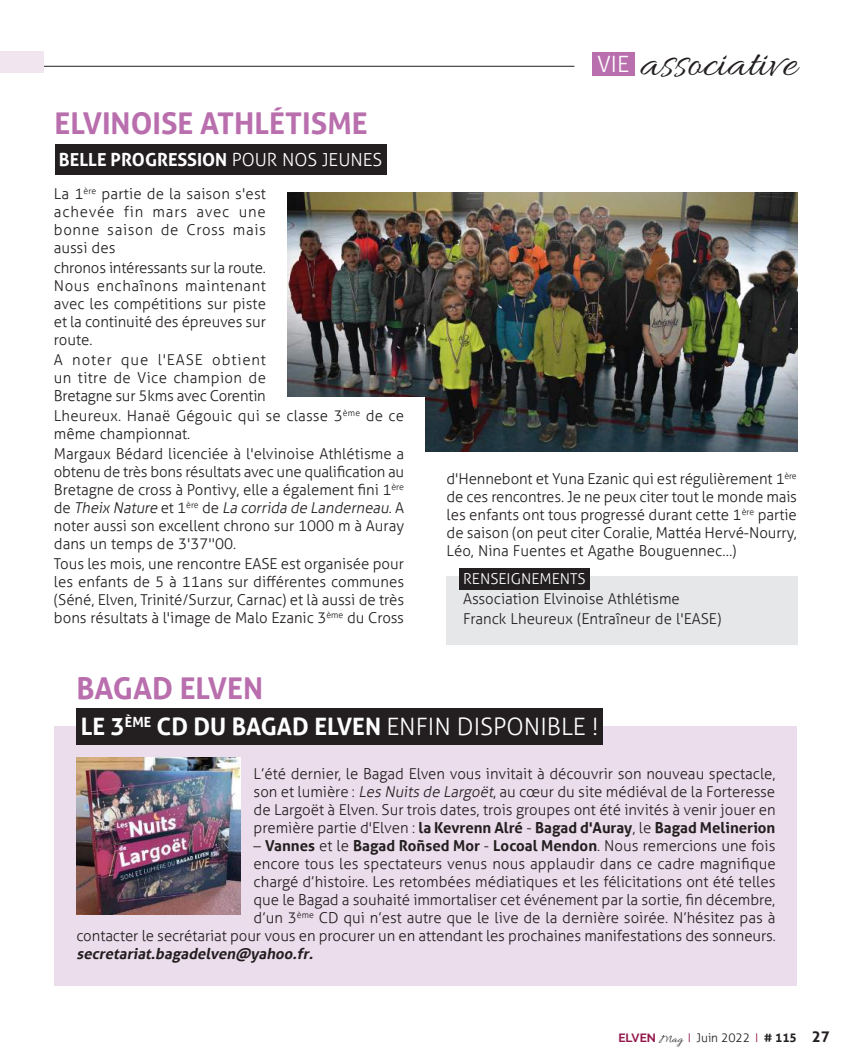
<style>
.page{position:relative;width:851px;height:1063px;background:#fff}
.page>*{position:absolute;margin:0;border:0;box-sizing:border-box;transform-origin:0 0}
.t1{font:45px "Allura";color:#231f20}
.t2{font:700 30px "Aller";color:#b96ead}
.t3{font:700 24px "Aller";color:#fff}
.t4{font:700 18px "Aller";color:#fff}
.t5{font:300 15px/18px "Aller";color:#231f20;text-align:justify}
.t6{font:italic 700 15px "Aller";color:#231f20}
.t7{font:300 15px "Aller";color:#fff}
.t8{font:300 12px "Aller";color:#231f20}
.s1{font-weight:300}
.s2{font-style:italic}
.s3{font-family:"Aller";font-weight:300;font-size:22.5px;color:#fff}
.s4{font-weight:700}
.s5{font-family:"Raleway";font-weight:700;color:#94164b}
.s6{font-family:"Allura";font-weight:400}
.s7{color:#94164b}
.s8{font-weight:700;font-size:15px}
</style>
<div class="page">
<div style="left:591px;top:52px;width:43px;height:24px;background:#b96ead"></div>
<hr style="left:0;top:66px;width:574px;height:1px;background:#231f20">
<div style="left:54px;top:727px;width:742px;height:259px;background:#ecddec"></div>
<div style="left:76px;top:709px;width:527px;height:36px;background:#231f20"></div>
<img style="left:76px;top:758px;width:165px;height:156px">
<div style="left:446px;top:576px;width:351px;height:68px;background:#e6e7e9"></div>
<div style="left:459px;top:569px;width:130px;height:21px;background:#231f20"></div>
<img style="left:287px;top:192px;width:138px;height:204px">
<img style="left:425px;top:192px;width:372px;height:259px">
<div style="left:55px;top:145px;width:331px;height:30px;background:#231f20"></div>
<div style="left:0;top:51px;width:43px;height:22px;background:#f1e5f0"></div>
<h2 class="t2" style="left:55px;top:105px;width:314px">ELVINOISE ATHLÉTISME</h2>
<p class="t4" style="left:59px;top:149px;width:325px">BELLE PROGRESSION <span class="s1">POUR NOS JEUNES</span></p>
<p class="t5" style="left:54px;top:185px;width:214px">La 1<sup>ère</sup> partie de la saison s'est achevée fin mars avec une bonne saison de Cross mais aussi des</p>
<p class="t5" style="left:54px;top:259px;width:213px">chronos intéressants sur la route.<br>Nous enchaînons maintenant avec les compétitions sur piste et la continuité des épreuves sur route.</p>
<p class="t5" style="left:54px;top:351px;width:213px">A noter que l'EASE obtient un titre de Vice champion de Bretagne sur 5kms avec Corentin</p>
<p class="t5" style="left:54px;top:407px;width:351px">Lheureux. Hanaë Gégouic qui se classe 3<sup>ème</sup> de ce même championnat.</p>
<p class="t5" style="left:54px;top:445px;width:352px">Margaux Bédard licenciée à l'elvinoise Athlétisme a obtenu de très bons résultats avec une qualification au Bretagne de cross à Pontivy, elle a également fini 1<sup>ère </sup>d e <span class="s2">Theix Nature</span> e t 1 <sup>è</sup> <sup>r</sup> <sup>e</sup> d e <span class="s2">La corrida de Landerneau</span>. A noter aussi son excellent chrono sur 1000 m à Auray dans un temps de 3'37''00.</p>
<p class="t5" style="left:54px;top:555px;width:352px">Tous les mois, une rencontre EASE est organisée pour les enfants de 5 à 11ans sur différentes communes (Séné, Elven, Trinité/Surzur, Carnac) et là aussi de très bons résultats à l'image de Malo Ezanic 3<sup>ème</sup> du Cross</p>
<h1 class="t1" style="left:597px;top:38px;width:201px"><span class="s3">VIE</span> associative</h1>
<p class="t5" style="left:446px;top:469px;width:352px">d'Hennebont et Yuna Ezanic qui est régulièrement 1<sup>ère </sup>de ces rencontres. Je ne peux citer tout le monde mais les enfants ont tous progressé durant cette 1<sup>ère</sup> partie de saison (on peut citer Coralie, Mattéa Hervé-Nourry, Léo, Nina Fuentes et Agathe Bouguennec…)</p>
<p class="t7" style="left:463px;top:570px;width:124px">RENSEIGNEMENTS</p>
<p class="t5" style="left:463px;top:589px;width:260px;line-height:20.1px">Association Elvinoise Athlétisme<br>Franck Lheureux (Entraîneur de l'EASE)</p>
<h2 class="t2" style="left:76px;top:670px;width:188px">BAGAD ELVEN</h2>
<h3 class="t3" style="left:81px;top:712px;width:519px">LE 3<sup>ÈME</sup> CD DU BAGAD ELVEN <span class="s1">ENFIN DISPONIBLE !</span></h3>
<p class="t5" style="left:253px;top:765px;width:523px">L’été dernier, le Bagad Elven vous invitait à découvrir son nouveau spectacle, son et lumière : <span class="s2">Les Nuits de Largoët</span>, au cœur du site médiéval de la Forteresse de Largoët à Elven. Sur trois dates, trois groupes ont été invités à venir jouer en première partie d'Elven : <span class="s4">la Kevrenn Alré</span> - <span class="s4">Bagad d'Auray</span>, le <span class="s4">Bagad Melinerion</span></p>
<p class="t5" style="left:76px;top:837px;width:701px;text-align:right">– <span class="s4">Vannes</span> et le <span class="s4">Bagad Roñsed Mor</span> - <span class="s4">Locoal Mendon</span>. Nous remercions une fois<br>encore tous les spectateurs venus nous applaudir dans ce cadre magnifique<br>chargé d’histoire. Les retombées médiatiques et les félicitations ont été telles<br>que le Bagad a souhaité immortaliser cet événement par la sortie, fin décembre,<br>d’un 3<sup>ème</sup> CD qui n’est autre que le live de la dernière soirée. N’hésitez pas à<br>contacter le secrétariat pour vous en procurer un en attendant les prochaines manifestations des sonneurs.</p>
<p class="t6" style="left:76px;top:945px;width:241px">secretariat.bagadelven@yahoo.fr.</p>
<p class="t8" style="left:618px;top:1030px;width:213px"><span class="s5">ELVEN</span> <span class="s6">Mag</span> <span class="s7">I</span> Juin 2022 <span class="s7">I</span> <span class="s4"># 115</span> <span class="s8">27</span></p>
</div>
